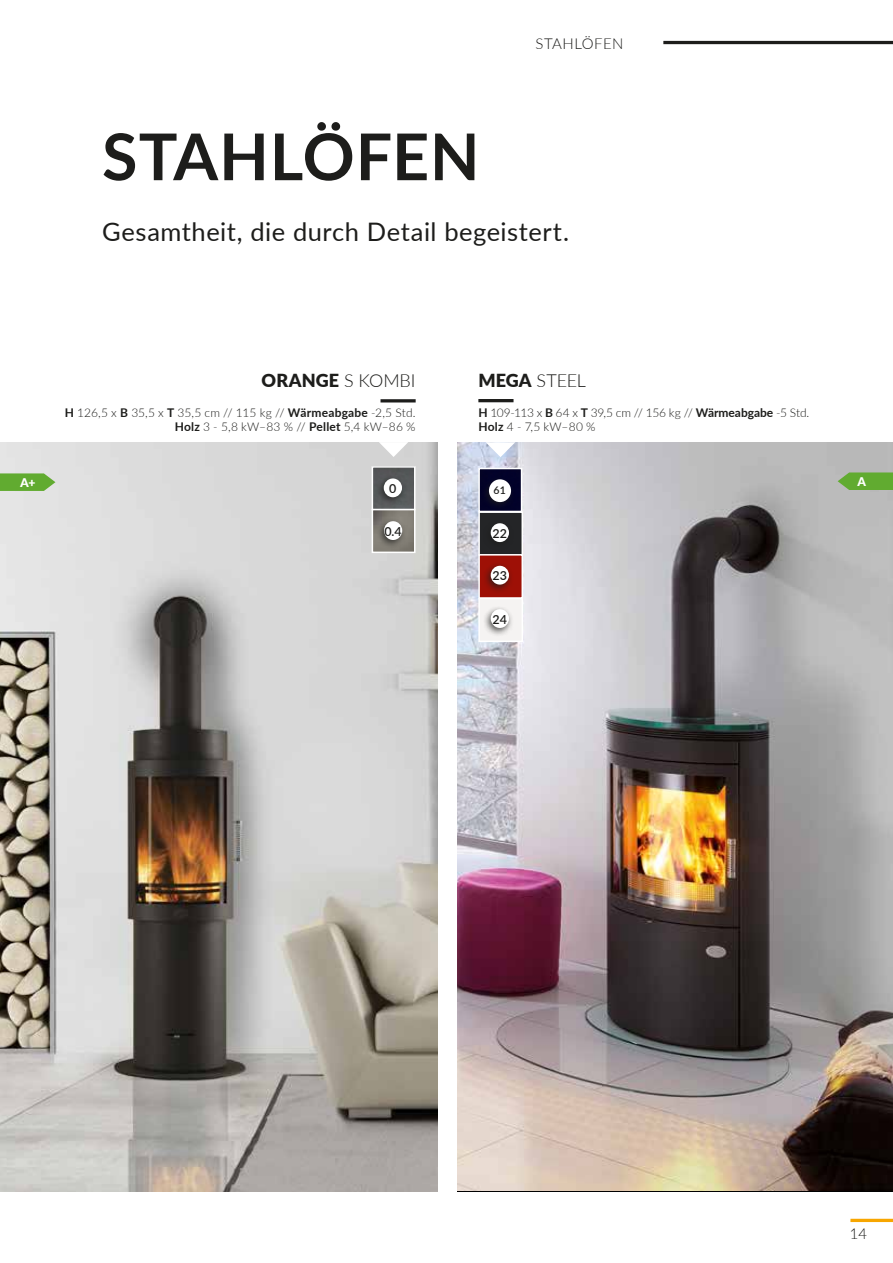
<style>
.page{position:relative;width:893px;height:1263px;background:#fff}
.page>*{position:absolute;margin:0;border:0;box-sizing:border-box;transform-origin:0 0}
.t1{font:700 64.5px "Lato";letter-spacing:.015em;color:#1d1d1b}
.t2{font:25.5px "Lato";letter-spacing:.02em;color:#1d1d1b}
.t3{font:900 18px "Lato";color:#1d1d1b}
.t4{font:300 18px "Lato";letter-spacing:-.01em;color:#1d1d1b}
.t5{font:300 15px "Lato";letter-spacing:.025em;color:#1d1d1b}
.t6{font:600 12.45px "Lato";color:#1d1d1b}
.t7{font:300 12px/14.4px "Lato";color:#1d1d1b}
.t8{font:900 12px "Lato";color:#fff}
.t9{font:600 10.5px "Lato";color:#1d1d1b}
.s1{font-weight:300}
.s2{font-weight:700}
.s3{font-weight:900}
</style>
<div class="page">
<img style="left:457px;top:442px;width:436px;height:749px">
<img style="left:0;top:442px;width:438px;height:750px">
<svg style="left:379px;top:442px;width:29px;height:15px"></svg>
<svg style="left:486px;top:442px;width:29px;height:15px"></svg>
<svg style="left:838px;top:472px;width:55px;height:18px"></svg>
<img style="left:481px;top:471px;width:38px;height:38px">
<div style="left:478px;top:468px;width:44px;height:44px;border:2px solid #fff"></div>
<div style="left:481px;top:476px;width:35px;height:35px;background:#030327"></div>
<div style="left:489px;top:479px;width:22px;height:23px;background:#fff;border-radius:50%"></div>
<div style="left:478px;top:598px;width:45px;height:44px;background:#f5f3f2;border:2px solid #fff"></div>
<div style="left:478px;top:511px;width:45px;height:45px;background:#242527;border:2px solid #fff"></div>
<div style="left:478px;top:554px;width:45px;height:45px;background:#9e1006;border:2px solid #fff"></div>
<div style="left:483px;top:562px;width:31px;height:31px;background:#1d1d1b;opacity:.75"></div>
<div style="left:491px;top:566px;width:18px;height:19px;background:#fff;border-radius:50%"></div>
<div style="left:483px;top:605px;width:31px;height:32px;background:#1d1d1b;opacity:.75"></div>
<div style="left:491px;top:609px;width:18px;height:19px;background:#fff;border-radius:50%"></div>
<div style="left:491px;top:523px;width:18px;height:19px;background:#fff;border-radius:50%"></div>
<hr style="left:478px;top:399px;width:35px;height:3px;background:#1d1d1b">
<hr style="left:380px;top:399px;width:36px;height:3px;background:#1d1d1b">
<hr style="left:850px;top:1219px;width:43px;height:3px;background:#f7a600">
<hr style="left:663px;top:41px;width:230px;height:3px;background:#1d1d1b">
<img style="left:375px;top:469px;width:37px;height:81px">
<div style="left:372px;top:466px;width:43px;height:44px;border:2px solid #fff"></div>
<div style="left:376px;top:475px;width:31px;height:31px;background:#1d1d1b;opacity:.75"></div>
<div style="left:384px;top:478px;width:18px;height:19px;background:#fff;border-radius:50%"></div>
<div style="left:372px;top:509px;width:43px;height:44px;border:2px solid #fff"></div>
<div style="left:376px;top:517px;width:31px;height:32px;background:#1d1d1b;opacity:.75"></div>
<div style="left:384px;top:521px;width:18px;height:19px;background:#fff;border-radius:50%"></div>
<svg style="left:0;top:473px;width:55px;height:18px"></svg>
<h1 class="t1" style="left:102px;top:109px;width:379px">STAHLÖFEN</h1>
<p class="t5" style="left:535px;top:33px;width:89px">STAHLÖFEN</p>
<h2 class="t2" style="left:102px;top:214px;width:468px">Gesamtheit, die durch Detail begeistert.</h2>
<h3 class="t3" style="left:262px;top:367px;width:155px">ORANGE <span class="s1">S KOMBI</span></h3>
<p class="t7" style="left:65px;top:405px;width:352px;text-align:right"><span class="s2">H</span> 126,5 x <span class="s2">B</span> 35,5 x <span class="s2">T</span> 35,5 cm // 115 kg // <span class="s2">Wärmeabgabe</span> -2,5 Std.<br><span class="s2">Holz</span> 3 - 5,8 kW–83 % // <span class="s2">Pellet</span> 5,4 kW–86 %</p>
<p class="t6" style="left:389px;top:479px;width:9px">0</p>
<p class="t6" style="left:384px;top:522px;width:19px">0.4</p>
<h3 class="t4" style="left:478px;top:368px;width:109px"><span class="s3">MEGA</span> STEEL</h3>
<p class="t7" style="left:478px;top:405px;width:332px"><span class="s2">H</span> 109-113 x <span class="s2">B</span> 64 x <span class="s2">T</span> 39,5 cm // 156 kg // <span class="s2">Wärmeabgabe</span> -5 Std.<br><span class="s2">Holz</span> 4 - 7,5 kW–80 %</p>
<p class="t9" style="left:494px;top:483px;width:14px">61</p>
<p class="t6" style="left:493px;top:524px;width:16px">22</p>
<p class="t6" style="left:493px;top:567px;width:16px">23</p>
<p class="t6" style="left:493px;top:610px;width:16px">24</p>
<p class="t8" style="left:858px;top:473px;width:10px">A</p>
<p class="t5" style="left:850px;top:1223px;width:19px">14</p>
</div>
